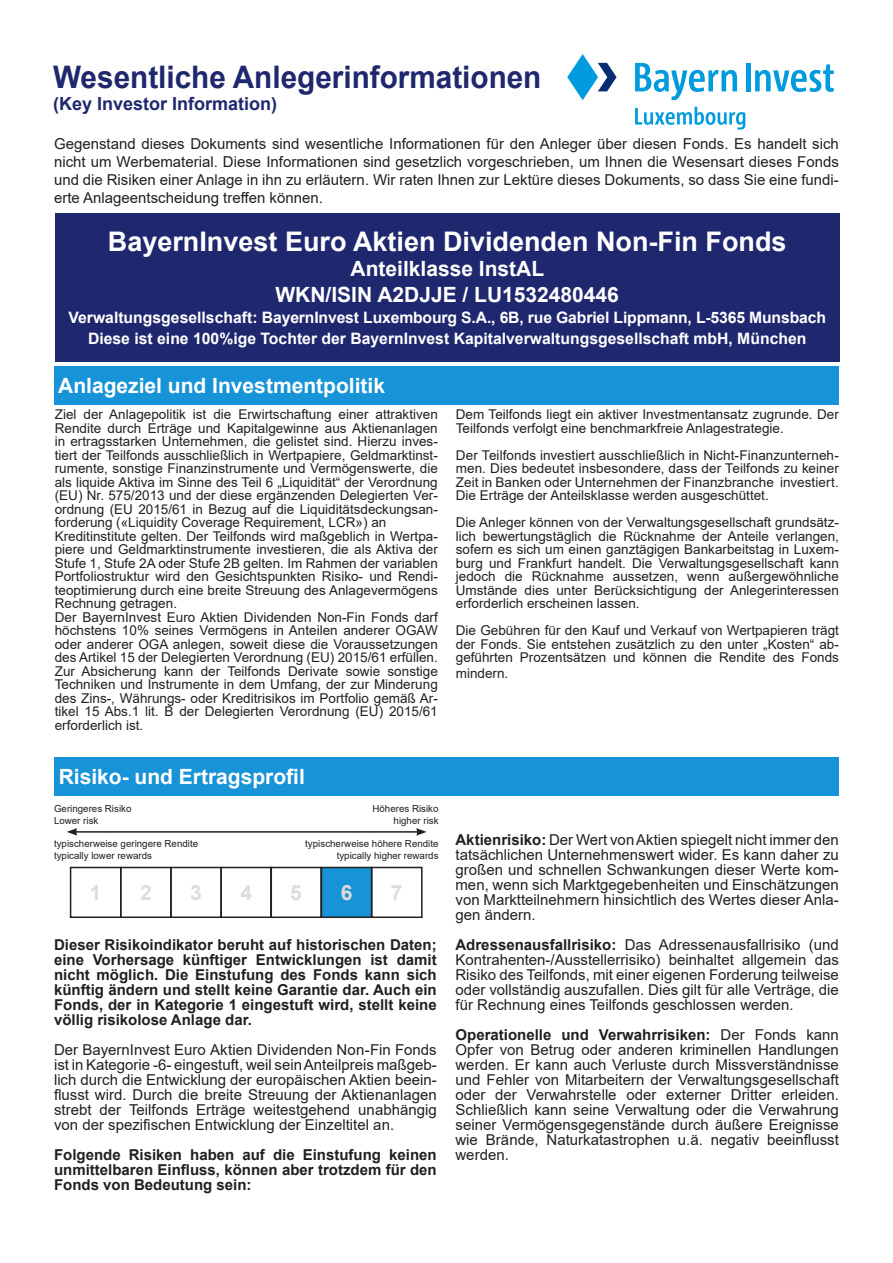
<style>
.page{position:relative;width:893px;height:1263px;background:#fff}
.page>*{position:absolute;margin:0;border:0;box-sizing:border-box;transform-origin:0 0}
.t1{font:700 31.05px "Arial";color:#1f276e;scale:.96 1}
.t2{font:700 27px "Arial";color:#fff}
.t3{font:700 21px "Arial";color:#fff}
.t4{font:700 21px "Arial";color:#dcdcdc}
.t5{font:700 18px "Arial";color:#1f276e}
.t6{font:700 15.75px/21px "Arial";color:#fff;text-align:center}
.t7{font:15px/15px "Arial";color:#231f20;text-align:justify}
.t8{font:700 15px/15px "Arial";color:#231f20;text-align:justify}
.Copy{font:13.5px/13.5px "Arial";color:#231f20;text-align:justify}
.t9{font:9.75px "Arial";color:#231f20}
.s1{font-weight:700}
</style>
<div class="page">
<svg style="left:635px;top:63px;width:102px;height:37px"></svg>
<svg style="left:567px;top:54px;width:50px;height:46px"></svg>
<div style="left:746px;top:63px;width:5px;height:28px;background:#009bde"></div>
<svg style="left:755px;top:64px;width:79px;height:28px"></svg>
<svg style="left:635px;top:107px;width:110px;height:23px"></svg>
<div style="left:55px;top:213px;width:785px;height:149px;background:#1f276e"></div>
<div style="left:54px;top:366px;width:785px;height:39px;background:#1793d7"></div>
<div style="left:54px;top:758px;width:785px;height:38px;background:#1793d7"></div>
<hr style="left:75px;top:831px;width:343px;height:2px;background:#231f20">
<svg style="left:67px;top:828px;width:10px;height:8px"></svg>
<svg style="left:416px;top:828px;width:11px;height:8px"></svg>
<div style="left:70px;top:867px;width:52px;height:51px;border:2px solid #231f20"></div>
<div style="left:120px;top:867px;width:52px;height:51px;border:2px solid #231f20"></div>
<div style="left:170px;top:867px;width:52px;height:51px;border:2px solid #231f20"></div>
<div style="left:220px;top:867px;width:52px;height:51px;border:2px solid #231f20"></div>
<div style="left:270px;top:867px;width:52px;height:51px;border:2px solid #231f20"></div>
<div style="left:321px;top:867px;width:51px;height:50px;background:#1793d7"></div>
<div style="left:321px;top:867px;width:51px;height:51px;border:2px solid #231f20"></div>
<div style="left:371px;top:867px;width:52px;height:51px;border:2px solid #231f20"></div>
<p class="t1" style="left:53px;top:55px;width:510px">Wesentliche Anlegerinformationen</p>
<p class="t5" style="left:53px;top:91px;width:226px">(Key Investor Information)</p>
<p class="t7" style="left:54px;top:135px;width:786px;line-height:18px">Gegenstand dieses Dokuments sind wesentliche Informationen für den Anleger über diesen Fonds. Es handelt sich nicht um Werbematerial. Diese Informationen sind gesetzlich vorgeschrieben, um Ihnen die Wesensart dieses Fonds und die Risiken einer Anlage in ihn zu erläutern. Wir raten Ihnen zur Lektüre dieses Dokuments, so dass Sie eine fundi&shy;erte Anlageentscheidung treffen können.</p>
<p class="t2" style="left:108px;top:223px;width:680px">BayernInvest Euro Aktien Dividenden Non-Fin Fonds</p>
<p class="t3" style="left:351px;top:254px;width:195px">Anteilklasse InstAL</p>
<p class="t3" style="left:275px;top:279px;width:345px">WKN/ISIN A2DJJE / LU1532480446</p>
<p class="t6" style="left:68px;top:307px;width:759px">Verwaltungsgesellschaft: BayernInvest Luxembourg S.A., 6B, rue Gabriel Lippmann, L-5365 Munsbach<br>Diese ist eine 100%ige Tochter der BayernInvest Kapitalverwaltungsgesellschaft mbH, München</p>
<p class="t3" style="left:58px;top:371px;width:328px">Anlageziel und Investmentpolitik</p>
<p class="Copy" style="left:55px;top:408px;width:385px">Ziel der Anlagepolitik ist die Erwirtschaftung einer attraktiven Rendite durch Erträge und Kapitalgewinne aus Aktienanlagen in ertragsstarken Unternehmen, die gelistet sind. Hierzu inves&shy;tiert der Teilfonds ausschließlich in Wertpapiere, Geldmarktinst&shy;rumente, sonstige Finanzinstrumente und Vermögenswerte, die als liquide Aktiva im Sinne des Teil 6 „Liquidität“ der Verordnung (EU) Nr. 575/2013 und der diese ergänzenden Delegierten Ver&shy;ordnung (EU 2015/61 in Bezug auf die Liquiditätsdeckungsan&shy;forderung («Liquidity Coverage Requirement, LCR») an</p>
<p class="Copy" style="left:55px;top:529px;width:385px">Kreditinstitute gelten. Der Teilfonds wird maßgeblich in Wertpa&shy;piere und Geldmarktinstrumente investieren, die als Aktiva der Stufe 1, Stufe 2A oder Stufe 2B gelten. Im Rahmen der variablen Portfoliostruktur wird den Gesichtspunkten Risiko- und Rendi&shy;teoptimierung durch eine breite Streuung des Anlagevermögens Rechnung getragen.</p>
<p class="Copy" style="left:55px;top:610px;width:385px">Der BayernInvest Euro Aktien Dividenden Non-Fin Fonds darf höchstens 10% seines Vermögens in Anteilen anderer OGAW oder anderer OGA anlegen, soweit diese die Voraussetzungen des Artikel 15 der Delegierten Verordnung (EU) 2015/61 erfüllen.</p>
<p class="Copy" style="left:55px;top:664px;width:385px">Zur Absicherung kann der Teilfonds Derivate sowie sonstige<br>Techniken und Instrumente in dem Umfang, der zur Minderung</p>
<p class="Copy" style="left:55px;top:691px;width:385px">des Zins-, Währungs- oder Kreditrisikos im Portfolio gemäß Ar&shy;tikel 15 Abs.1 lit. B der Delegierten Verordnung (EU) 2015/61 erforderlich ist.</p>
<p class="Copy" style="left:456px;top:408px;width:385px">Dem Teilfonds liegt ein aktiver Investmentansatz zugrunde. Der<br>Teilfonds verfolgt eine benchmarkfreie Anlagestrategie.</p>
<p class="Copy" style="left:456px;top:448px;width:385px">Der Teilfonds investiert ausschließlich in Nicht-Finanzunterneh&shy;men. Dies bedeutet insbesondere, dass der Teilfonds zu keiner Zeit in Banken oder Unternehmen der Finanzbranche investiert.</p>
<p class="Copy" style="left:456px;top:489px;width:314px">Die Erträge der Anteilsklasse werden ausgeschüttet.</p>
<p class="Copy" style="left:456px;top:516px;width:385px">Die Anleger können von der Verwaltungsgesellschaft grundsätz&shy;lich bewertungstäglich die Rücknahme der Anteile verlangen, sofern es sich um einen ganztägigen Bankarbeitstag in Luxem&shy;burg und Frankfurt handelt. Die Verwaltungsgesellschaft kann jedoch die Rücknahme aussetzen, wenn außergewöhnliche Umstände dies unter Berücksichtigung der Anlegerinteressen erforderlich erscheinen lassen.</p>
<p class="Copy" style="left:456px;top:624px;width:385px">Die Gebühren für den Kauf und Verkauf von Wertpapieren trägt der Fonds. Sie entstehen zusätzlich zu den unter „Kosten“ ab&shy;geführten Prozentsätzen und können die Rendite des Fonds</p>
<p class="Copy" style="left:456px;top:666px;width:54px">mindern.</p>
<p class="t3" style="left:59px;top:762px;width:248px">Risiko- und Ertragsprofil</p>
<p class="t9" style="left:54px;top:802px;width:79px">Geringeres Risiko</p>
<p class="t9" style="left:54px;top:813px;width:46px">Lower risk</p>
<p class="t9" style="left:54px;top:837px;width:146px">typischerweise geringere Rendite</p>
<p class="t9" style="left:54px;top:848px;width:100px">typically lower rewards</p>
<p class="t9" style="left:372px;top:802px;width:68px">Höheres Risiko</p>
<p class="t9" style="left:394px;top:813px;width:46px">higher risk</p>
<p class="t9" style="left:305px;top:837px;width:135px">typischerweise höhere Rendite</p>
<p class="t9" style="left:337px;top:848px;width:103px">typically higher rewards</p>
<p class="t4" style="left:90px;top:878px;width:13px">1</p>
<p class="t4" style="left:140px;top:878px;width:13px">2</p>
<p class="t4" style="left:190px;top:878px;width:13px">3</p>
<p class="t4" style="left:240px;top:878px;width:13px">4</p>
<p class="t4" style="left:290px;top:878px;width:13px">5</p>
<p class="t4" style="left:341px;top:878px;width:13px">6</p>
<p class="t4" style="left:391px;top:878px;width:13px">7</p>
<p class="t8" style="left:54px;top:937px;width:384px">Dieser Risikoindikator beruht auf historischen Daten; eine Vorhersage künftiger Entwicklungen ist damit nicht möglich. Die Einstufung des Fonds kann sich künftig ändern und stellt keine Garantie dar. Auch ein Fonds, der in Kategorie 1 eingestuft wird, stellt keine völlig risikolose Anlage dar.</p>
<p class="t7" style="left:54px;top:1042px;width:384px">Der BayernInvest Euro Aktien Dividenden Non-Fin Fonds ist in Kategorie -6- eingestuft, weil sein Anteilpreis maßgeb&shy;lich durch die Entwicklung der europäischen Aktien beein&shy;flusst wird. Durch die breite Streuung der Aktienanlagen strebt der Teilfonds Erträge weitestgehend unabhängig von der spezifischen Entwicklung der Einzeltitel an.</p>
<p class="t8" style="left:54px;top:1147px;width:384px">Folgende Risiken haben auf die Einstufung keinen unmittelbaren Einfluss, können aber trotzdem für den Fonds von Bedeutung sein:</p>
<p class="t7" style="left:455px;top:832px;width:385px"><span class="s1">Aktienrisiko:</span> Der Wert von Aktien spiegelt nicht immer den</p>
<p class="t7" style="left:455px;top:847px;width:385px">tatsächlichen Unternehmenswert wider. Es kann daher zu großen und schnellen Schwankungen dieser Werte kom&shy;men, wenn sich Marktgegebenheiten und Einschätzungen von Marktteilnehmern hinsichtlich des Wertes dieser Anla&shy;gen ändern.</p>
<p class="t7" style="left:455px;top:937px;width:385px"><span class="s1">Adressenausfallrisiko:</span> Das Adressenausfallrisiko (und Kontrahenten-/Ausstellerrisiko) beinhaltet allgemein das Risiko des Teilfonds, mit einer eigenen Forderung teilweise oder vollständig auszufallen. Dies gilt für alle Verträge, die für Rechnung eines Teilfonds geschlossen werden.</p>
<p class="t7" style="left:455px;top:1027px;width:385px"><span class="s1">Operationelle und Verwahrrisiken:</span> Der Fonds kann Opfer von Betrug oder anderen kriminellen Handlungen werden. Er kann auch Verluste durch Missverständnisse und Fehler von Mitarbeitern der Verwaltungsgesellschaft oder der Verwahrstelle oder externer Dritter erleiden.<br>Schließlich kann seine Verwaltung oder die Verwahrung seiner Vermögensgegenstände durch äußere Ereignisse wie Brände, Naturkatastrophen u.ä. negativ beeinflusst werden.</p>
</div>
